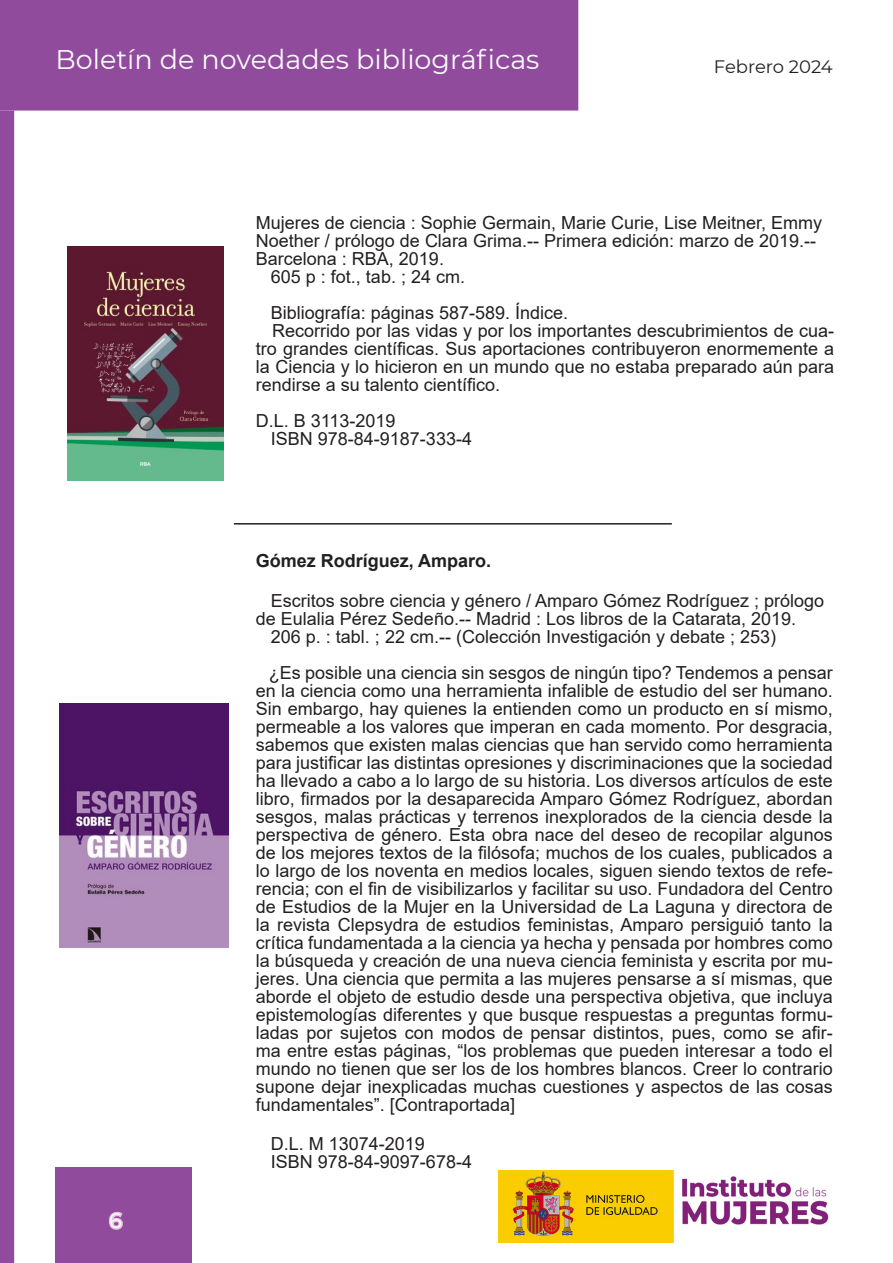
<style>
.page{position:relative;width:893px;height:1263px;background:#fff}
.page>*{position:absolute;margin:0;border:0;box-sizing:border-box;transform-origin:0 0}
.t1{font:27px "Montserrat";color:#fafafa}
.t2{font:21px "Montserrat";color:#fff}
.Cuerpo_de_texto{font:18px/18px "Arial";color:#231f20}
.Cuerpo_de_texto-2{font:700 18px "Arial";color:#231f20}
.t3{font:18px "Montserrat";letter-spacing:-.005em;color:#231f20}
</style>
<div class="page">
<img style="left:498px;top:1170px;width:331px;height:72px">
<div style="left:55px;top:1167px;width:136px;height:96px;background:#904b9d"></div>
<svg style="left:108px;top:1211px;width:15px;height:19px"></svg>
<div style="left:1px;top:1px;width:577px;height:109px;background:#904b9d"></div>
<div style="left:0;top:0;width:578px;height:111px;border:2px solid #904b9d"></div>
<hr style="left:234px;top:523px;width:438px;height:1px;background:#231f20">
<div style="left:1px;top:111px;width:12px;height:1151px;background:#904b9d"></div>
<div style="left:0;top:111px;width:14px;height:1152px;border:2px solid #904b9d"></div>
<img style="left:67px;top:247px;width:156px;height:233px">
<img style="left:60px;top:703px;width:169px;height:245px">
<p class="t1" style="left:56px;top:40px;width:485px">Boletín de novedades bibliográficas</p>
<p class="t3" style="left:714px;top:55px;width:120px">Febrero 2024</p>
<p class="Cuerpo_de_texto" style="left:256px;top:213px;width:568px">Mujeres de ciencia : Sophie Germain, Marie Curie, Lise Meitner, Emmy<br>Noether / prólogo de Clara Grima.-- Primera edición: marzo de 2019.--<br>Barcelona : RBA, 2019.</p>
<p class="Cuerpo_de_texto" style="left:271px;top:267px;width:196px">605 p : fot., tab. ; 24 cm.</p>
<p class="Cuerpo_de_texto" style="left:271px;top:303px;width:299px">Bibliografía: páginas 587-589. Índice.</p>
<p class="Cuerpo_de_texto" style="left:256px;top:321px;width:580px;text-align:justify;text-indent:16px">Recorrido por las vidas y por los importantes descubrimientos de cua&shy;tro grandes científicas. Sus aportaciones contribuyeron enormemente a la Ciencia y lo hicieron en un mundo que no estaba preparado aún para rendirse a su talento científico.</p>
<p class="Cuerpo_de_texto" style="left:256px;top:411px;width:141px">D.L. B 3113-2019</p>
<p class="Cuerpo_de_texto" style="left:271px;top:429px;width:203px">ISBN 978-84-9187-333-4</p>
<p class="t2" style="left:109px;top:1206px;width:14px">6</p>
<p class="Cuerpo_de_texto-2" style="left:256px;top:548px;width:237px">Gómez Rodríguez, Amparo.</p>
<p class="Cuerpo_de_texto" style="left:256px;top:591px;width:570px;text-indent:15px">Escritos sobre ciencia y género / Amparo Gómez Rodríguez ; prólogo de Eulalia Pérez Sedeño.-- Madrid : Los libros de la Catarata, 2019.</p>
<p class="Cuerpo_de_texto" style="left:271px;top:627px;width:507px">206 p. : tabl. ; 22 cm.-- (Colección Investigación y debate ; 253)</p>
<p class="Cuerpo_de_texto" style="left:256px;top:663px;width:578px;text-align:justify;text-indent:13px">¿Es posible una ciencia sin sesgos de ningún tipo? Tendemos a pensar en la ciencia como una herramienta infalible de estudio del ser humano.<br>Sin embargo, hay quienes la entienden como un producto en sí mismo, permeable a los valores que imperan en cada momento. Por desgracia, sabemos que existen malas ciencias que han servido como herramienta para justificar las distintas opresiones y discriminaciones que la sociedad ha llevado a cabo a lo largo de su historia. Los diversos artículos de este libro, firmados por la desaparecida Amparo Gómez Rodríguez, abordan sesgos, malas prácticas y terrenos inexplorados de la ciencia desde la perspectiva de género. Esta obra nace del deseo de recopilar algunos de los mejores textos de la filósofa; muchos de los cuales, publicados a lo largo de los noventa en medios locales, siguen siendo textos de refe&shy;rencia; con el fin de visibilizarlos y facilitar su uso. Fundadora del Centro de Estudios de la Mujer en la Universidad de La Laguna y directora de la revista Clepsydra de estudios feministas, Amparo persiguió tanto la crítica fundamentada a la ciencia ya hecha y pensada por hombres como la búsqueda y creación de una nueva ciencia feminista y escrita por mu&shy;jeres. Una ciencia que permita a las mujeres pensarse a sí mismas, que aborde el objeto de estudio desde una perspectiva objetiva, que incluya epistemologías diferentes y que busque respuestas a preguntas formu&shy;ladas por sujetos con modos de pensar distintos, pues, como se afir&shy;ma entre estas páginas, “los problemas que pueden interesar a todo el mundo no tienen que ser los de los hombres blancos. Creer lo contrario supone dejar inexplicadas muchas cuestiones y aspectos de las cosas fundamentales”. [Contraportada]</p>
<p class="Cuerpo_de_texto" style="left:271px;top:1135px;width:156px">D.L. M 13074-2019</p>
<p class="Cuerpo_de_texto" style="left:271px;top:1153px;width:203px">ISBN 978-84-9097-678-4</p>
</div>
